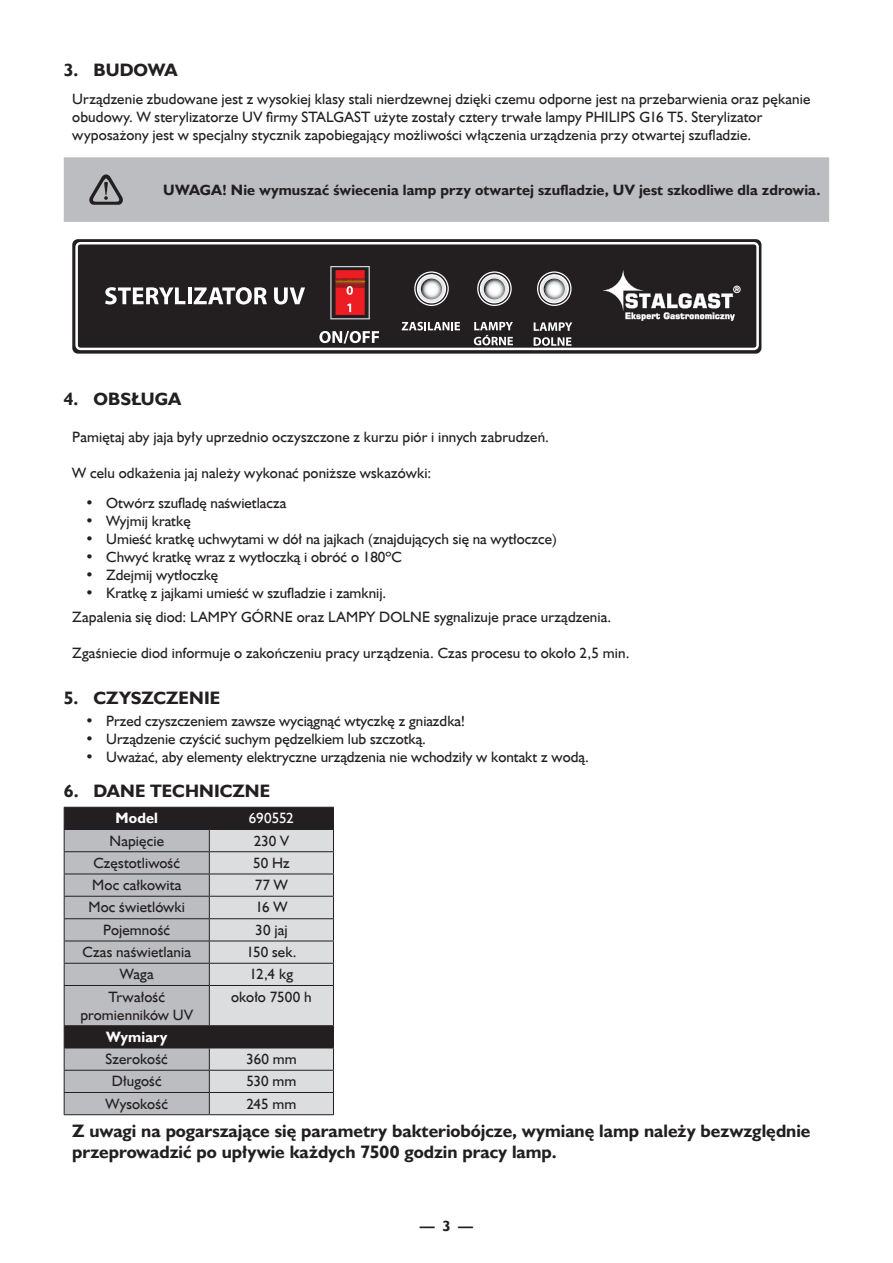
<style>
.page{position:relative;width:893px;height:1263px;background:#fff}
.page>*{position:absolute;margin:0;border:0;box-sizing:border-box;transform-origin:0 0}
.MAIN_TXT{font:700 18px/21.6px "Humanst 521 EU";color:#231f20}
.Punkty_glowne{font:700 18px "Humanst 521 EU";letter-spacing:.005em;color:#231f20}
.Punkty_glowne_przed{font:700 18px "Humanst 521 EU";letter-spacing:.005em;color:#231f20}
.MAIN_TXT-2{font:15px/18px "Humanst 521 EU";letter-spacing:.01em;color:#231f20}
.Punkty_kropa{font:15px "Humanst 521 EU";color:#231f20}
.MAIN_TXT-3{font:700 15px "Humanst 521 EU";letter-spacing:.005em;color:#231f20}
.MAIN_TXT-4{font:700 15px "Humanst 521 EU";letter-spacing:.01em;color:#fff}
.MAIN_TXT-5{font:15px "Humanst 521 EU";letter-spacing:-.015em;color:#fff}
.s1{font-weight:700}
</style>
<div class="page">
<svg style="left:72px;top:239px;width:689px;height:115px;background:#383536"></svg>
<svg style="left:75px;top:242px;width:684px;height:108px;background:#353132"></svg>
<svg style="left:105px;top:287px;width:80px;height:17px"></svg>
<hr style="left:188px;top:287px;width:3px;height:17px;background:#fff">
<svg style="left:194px;top:287px;width:73px;height:17px"></svg>
<svg style="left:274px;top:287px;width:31px;height:17px"></svg>
<svg style="left:330px;top:266px;width:40px;height:53px;background:#a63738"></svg>
<svg style="left:477px;top:271px;width:35px;height:35px"></svg>
<svg style="left:537px;top:271px;width:35px;height:35px"></svg>
<svg style="left:414px;top:271px;width:35px;height:35px"></svg>
<div style="left:593px;top:251px;width:160px;height:91px;background:#231f20"></div>
<svg style="left:603px;top:270px;width:138px;height:51px"></svg>
<svg style="left:319px;top:331px;width:60px;height:13px"></svg>
<svg style="left:402px;top:322px;width:58px;height:8px"></svg>
<svg style="left:474px;top:322px;width:39px;height:23px"></svg>
<svg style="left:534px;top:322px;width:38px;height:9px"></svg>
<svg style="left:534px;top:337px;width:37px;height:9px"></svg>
<svg style="left:64px;top:807px;width:270px;height:307px;background:#a9a9ab"></svg>
<hr style="left:64px;top:1114px;width:145px;height:1px;background:#231f20">
<hr style="left:209px;top:1114px;width:125px;height:1px;background:#231f20">
<div style="left:64px;top:157px;width:765px;height:65px;background:#bcbdc0"></div>
<svg style="left:89px;top:174px;width:34px;height:31px"></svg>
<p class="Punkty_glowne" style="left:64px;top:59px;width:115px">3. BUDOWA</p>
<p class="MAIN_TXT-2" style="left:72px;top:90px;width:740px">Urządzenie zbudowane jest z wysokiej klasy stali nierdzewnej dzięki czemu odporne jest na przebarwienia oraz pękanie obudowy. W sterylizatorze UV firmy STALGAST użyte zostały cztery trwałe lampy PHILIPS G16 T5. Sterylizator wyposażony jest w specjalny stycznik zapobiegający możliwości włączenia urządzenia przy otwartej szufladzie.</p>
<p class="MAIN_TXT-3" style="left:163px;top:180px;width:659px">UWAGA! Nie wymuszać świecenia lamp przy otwartej szufladzie, UV jest szkodliwe dla zdrowia.</p>
<p class="Punkty_glowne_przed" style="left:64px;top:387px;width:119px">4. OBSŁUGA</p>
<p class="MAIN_TXT-2" style="left:72px;top:427px;width:478px">Pamiętaj aby jaja były uprzednio oczyszczone z kurzu piór i innych zabrudzeń.</p>
<p class="MAIN_TXT-2" style="left:72px;top:463px;width:360px">W celu odkażenia jaj należy wykonać poniższe wskazówki:</p>
<p class="Punkty_kropa" style="left:85px;top:493px;width:203px"><span class="s1">•</span> Otwórz szufladę naświetlacza</p>
<p class="Punkty_kropa" style="left:85px;top:511px;width:107px"><span class="s1">•</span> Wyjmij kratkę</p>
<p class="Punkty_kropa" style="left:85px;top:529px;width:473px"><span class="s1">•</span> Umieść kratkę uchwytami w dół na jajkach (znajdujących się na wytłoczce)</p>
<p class="Punkty_kropa" style="left:85px;top:547px;width:318px"><span class="s1">•</span> Chwyć kratkę wraz z wytłoczką i obróć o 180ºC</p>
<p class="Punkty_kropa" style="left:85px;top:565px;width:135px"><span class="s1">•</span> Zdejmij wytłoczkę</p>
<p class="Punkty_kropa" style="left:85px;top:583px;width:303px"><span class="s1">•</span> Kratkę z jajkami umieść w szufladzie i zamknij.</p>
<p class="MAIN_TXT-2" style="left:72px;top:607px;width:541px">Zapalenia się diod: LAMPY GÓRNE oraz LAMPY DOLNE sygnalizuje prace urządzenia.</p>
<p class="MAIN_TXT-2" style="left:72px;top:643px;width:559px">Zgaśniecie diod informuje o zakończeniu pracy urządzenia. Czas procesu to około 2,5 min.</p>
<p class="Punkty_glowne" style="left:64px;top:687px;width:158px">5. CZYSZCZENIE</p>
<p class="Punkty_kropa" style="left:85px;top:712px;width:381px"><span class="s1">•</span> Przed czyszczeniem zawsze wyciągnąć wtyczkę z gniazdka!</p>
<p class="Punkty_kropa" style="left:85px;top:730px;width:342px"><span class="s1">•</span> Urządzenie czyścić suchym pędzelkiem lub szczotką.</p>
<p class="Punkty_kropa" style="left:85px;top:748px;width:505px"><span class="s1">•</span> Uważać, aby elementy elektryczne urządzenia nie wchodziły w kontakt z wodą.</p>
<p class="Punkty_glowne" style="left:64px;top:779px;width:208px">6. DANE TECHNICZNE</p>
<p class="MAIN_TXT-4" style="left:116px;top:809px;width:44px">Model</p>
<p class="MAIN_TXT-5" style="left:249px;top:809px;width:46px">690552</p>
<p class="MAIN_TXT-2" style="left:109px;top:831px;width:56px">Napięcie</p>
<p class="MAIN_TXT-2" style="left:254px;top:831px;width:37px">230 V</p>
<p class="MAIN_TXT-2" style="left:93px;top:854px;width:88px">Częstotliwość</p>
<p class="MAIN_TXT-2" style="left:253px;top:854px;width:38px">50 Hz</p>
<p class="MAIN_TXT-2" style="left:92px;top:876px;width:91px">Moc całkowita</p>
<p class="MAIN_TXT-2" style="left:255px;top:876px;width:35px">77 W</p>
<p class="MAIN_TXT-2" style="left:88px;top:898px;width:98px">Moc świetlówki</p>
<p class="MAIN_TXT-2" style="left:255px;top:898px;width:34px">16 W</p>
<p class="MAIN_TXT-2" style="left:103px;top:921px;width:68px">Pojemność</p>
<p class="MAIN_TXT-2" style="left:255px;top:921px;width:34px">30 jaj</p>
<p class="MAIN_TXT-2" style="left:83px;top:943px;width:110px">Czas naświetlania</p>
<p class="MAIN_TXT-2" style="left:246px;top:943px;width:52px">150 sek.</p>
<p class="MAIN_TXT-2" style="left:120px;top:965px;width:35px">Waga</p>
<p class="MAIN_TXT-2" style="left:250px;top:965px;width:45px">12,4 kg</p>
<p class="MAIN_TXT-2" style="left:80px;top:987px;width:114px;text-align:center">Trwałość promienników UV</p>
<p class="MAIN_TXT-2" style="left:231px;top:987px;width:82px">około 7500 h</p>
<p class="MAIN_TXT-4" style="left:106px;top:1027px;width:63px">Wymiary</p>
<p class="MAIN_TXT-2" style="left:106px;top:1050px;width:64px">Szerokość</p>
<p class="MAIN_TXT-2" style="left:246px;top:1050px;width:52px">360 mm</p>
<p class="MAIN_TXT-2" style="left:112px;top:1072px;width:51px">Długość</p>
<p class="MAIN_TXT-2" style="left:246px;top:1072px;width:52px">530 mm</p>
<p class="MAIN_TXT-2" style="left:106px;top:1094px;width:64px">Wysokość</p>
<p class="MAIN_TXT-2" style="left:246px;top:1094px;width:51px">245 mm</p>
<p class="MAIN_TXT" style="left:72px;top:1120px;width:740px">Z uwagi na pogarszające się parametry bakteriobójcze, wymianę lamp należy bezwzględnie przeprowadzić po upływie każdych 7500 godzin pracy lamp.</p>
<p class="MAIN_TXT-3" style="left:420px;top:1216px;width:55px">—3—</p>
</div>
